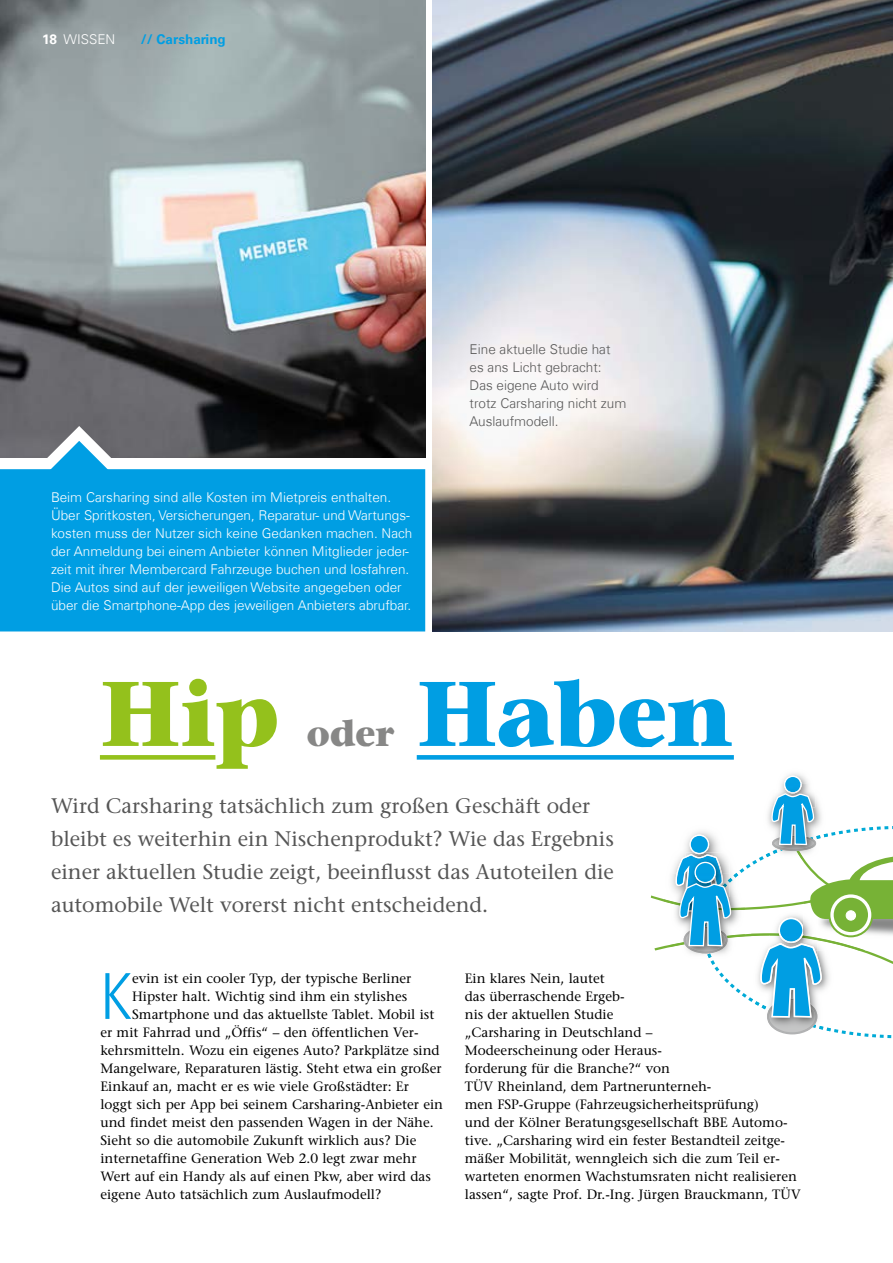
<style>
.page{position:relative;width:893px;height:1263px;background:#fff}
.page>*{position:absolute;margin:0;border:0;box-sizing:border-box;transform-origin:0 0}
.t1{font:700 91.35px "Stone Serif";letter-spacing:-.01em;color:#009ee3}
.t2{font:700 91.35px "Stone Serif";color:#94c11c}
.t3{font:300 condensed 63.3px "Univers LT Std";color:#009ee3}
.t4{font:700 36.6px "Stone Serif";color:#878786}
.t5{font:21px/33px "Stone Serif";color:#565656}
.t6{font:13.5px/18px "Stone Serif";color:#000}
.t7{font:300 13.5px/18px "Univers Com 45";color:#fff}
.t8{font:300 13.5px/18px "Univers Com 45";color:#565656}
.t9{font:700 13.5px "Univers Com 65";color:#009ee3}
.s1{font-family:"Univers Com 65";font-weight:700}
</style>
<div class="page">
<img style="left:0;top:0;width:425px;height:458px">
<svg style="left:650px;top:776px;width:243px;height:263px"></svg>
<div style="left:846px;top:911px;width:9px;height:9px;background:#fff;border-radius:50%"></div>
<div style="left:846px;top:910px;width:10px;height:10px;border:1px solid #fff;border-radius:50%"></div>
<img style="left:432px;top:0;width:461px;height:631px">
<svg style="left:26px;top:419px;width:106px;height:50px"></svg>
<div style="left:0;top:469px;width:425px;height:162px;background:#009ee3"></div>
<div style="left:100px;top:755px;width:115px;height:5px;background:#94c11c"></div>
<div style="left:417px;top:755px;width:317px;height:5px;background:#009ee3"></div>
<p class="t7" style="left:42px;top:30px;width:75px"><span class="s1">18</span> WISSEN</p>
<p class="t9" style="left:141px;top:31px;width:86px">// Carsharing</p>
<p class="t7" style="left:51px;top:488px;width:363px">Beim Carsharing sind alle Kosten im Mietpreis enthalten.<br>Über Spritkosten, Versicherungen, Reparatur- und Wartungs&shy;kosten muss der Nutzer sich keine Gedanken machen. Nach der Anmeldung bei einem Anbieter können Mitglieder jeder&shy;zeit mit ihrer Membercard Fahrzeuge buchen und losfahren.<br>Die Autos sind auf der jeweiligen Website angegeben oder über die Smartphone-App des jeweiligen Anbieters abrufbar.</p>
<p class="t8" style="left:470px;top:340px;width:158px">Eine aktuelle Studie hat es ans Licht gebracht:<br>Das eigene Auto wird trotz Carsharing nicht zum<br>Auslaufmodell.</p>
<h1 class="t2" style="left:100px;top:655px;width:181px">Hip</h1>
<h3 class="t4" style="left:307px;top:710px;width:90px">oder</h3>
<h1 class="t1" style="left:417px;top:655px;width:319px">Haben</h1>
<h3 class="t5" style="left:51px;top:789px;width:564px">Wird Carsharing tatsächlich zum großen Geschäft oder bleibt es weiterhin ein Nischenprodukt? Wie das Ergebnis einer aktuellen Studie zeigt, beeinflusst das Autoteilen die automobile Welt vorerst nicht entscheidend.</h3>
<h2 class="t3" style="left:100px;top:958px;width:33px">K</h2>
<p class="t6" style="left:132px;top:969px;width:281px">evin ist ein cooler Typ, der typische Berliner</p>
<p class="t6" style="left:132px;top:987px;width:277px">Hipster halt. Wichtig sind ihm ein stylishes</p>
<p class="t6" style="left:132px;top:1005px;width:304px">Smartphone und das aktuellste Tablet. Mobil ist</p>
<p class="t6" style="left:100px;top:1023px;width:320px">er mit Fahrrad und „Öffis“ – den öffentlichen Ver-</p>
<p class="t6" style="left:100px;top:1041px;width:341px">kehrsmitteln. Wozu ein eigenes Auto? Parkplätze sind</p>
<p class="t6" style="left:100px;top:1059px;width:343px">Mangelware, Reparaturen lästig. Steht etwa ein großer</p>
<p class="t6" style="left:100px;top:1077px;width:310px">Einkauf an, macht er es wie viele Großstädter: Er</p>
<p class="t6" style="left:100px;top:1095px;width:344px">loggt sich per App bei seinem Carsharing-Anbieter ein</p>
<p class="t6" style="left:100px;top:1113px;width:335px">und findet meist den passenden Wagen in der Nähe.</p>
<p class="t6" style="left:100px;top:1131px;width:317px">Sieht so die automobile Zukunft wirklich aus? Die</p>
<p class="t6" style="left:100px;top:1149px;width:318px">internetaffine Generation Web 2.0 legt zwar mehr</p>
<p class="t6" style="left:100px;top:1167px;width:332px">Wert auf ein Handy als auf einen Pkw, aber wird das</p>
<p class="t6" style="left:100px;top:1185px;width:282px">eigene Auto tatsächlich zum Auslaufmodell?</p>
<p class="t6" style="left:465px;top:969px;width:337px">Ein klares Nein, lautet<br>das überraschende Ergeb-<br>nis der aktuellen Studie<br>„Carsharing in Deutschland –<br>Modeerscheinung oder Heraus-<br>forderung für die Branche?“ von<br>TÜV Rheinland, dem Partnerunterneh-<br>men FSP-Gruppe (Fahrzeugsicherheitsprüfung)<br>und der Kölner Beratungsgesellschaft BBE Automo&shy;tive. „Carsharing wird ein fester Bestandteil zeitge&shy;mäßer Mobilität, wenngleich sich die zum Teil er&shy;warteten enormen Wachstumsraten nicht realisieren lassen“, sagte Prof. Dr.-Ing. Jürgen Brauckmann, TÜV</p>
</div>
